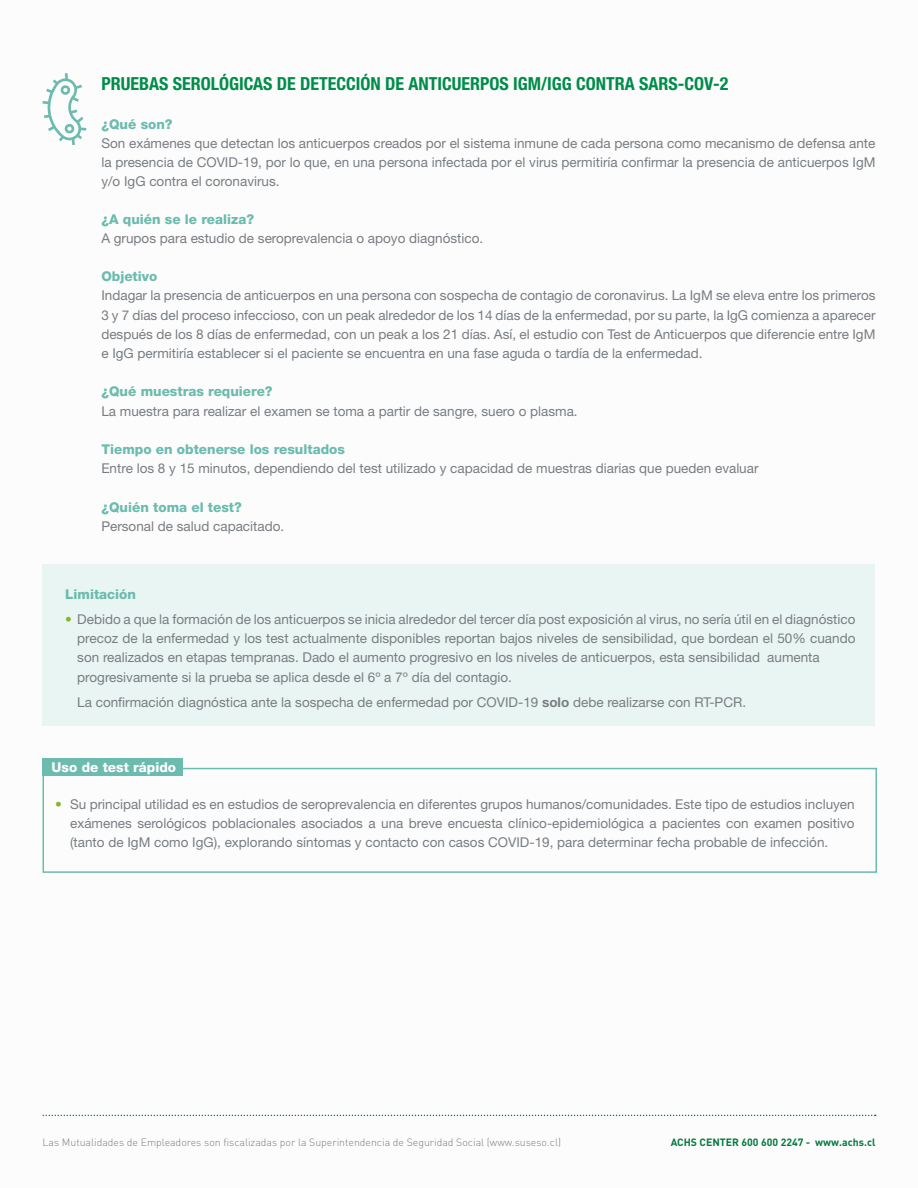
<style>
.page{position:relative;width:918px;height:1188px;background:#fff}
.page>*{position:absolute;margin:0;border:0;box-sizing:border-box;transform-origin:0 0}
.t1{font:700 condensed 18px "Helvetica Neue LT Std";color:#008c4a}
.t2{font:13.5px/19.2px "Helvetica Neue LT Std";color:#787d82;text-align:justify}
.t3{font:800 13.5px "Helvetica Neue LT Std";color:#6bbbae}
.t4{font:800 13.5px "Helvetica Neue LT Std";color:#fff}
.t5{font:13.5px "Helvetica Neue LT Std";color:#84b727}
.t6{font:300 10.5px "DIN Pro";color:#797d82}
.t7{font:700 10.5px "DIN Pro";color:#03793e}
.s1{color:#84b727}
.s2{font-weight:700}
</style>
<div class="page">
<svg style="left:43px;top:1115px;width:833px;height:1px"></svg>
<svg style="left:43px;top:73px;width:43px;height:72px"></svg>
<div style="left:43px;top:564px;width:832px;height:162px;background:#e9f5f3"></div>
<svg style="left:42px;top:767px;width:835px;height:106px"></svg>
<div style="left:43px;top:759px;width:140px;height:17px;background:#6bbbae"></div>
<h1 class="t1" style="left:101px;top:73px;width:629px">PRUEBAS SEROLÓGICAS DE DETECCIÓN DE ANTICUERPOS IGM/IGG CONTRA SARS-COV-2</h1>
<p class="t3" style="left:101px;top:116px;width:73px">¿Qué son?</p>
<p class="t2" style="left:101px;top:133px;width:776px">Son exámenes que detectan los anticuerpos creados por el sistema inmune de cada persona como mecanismo de defensa ante la presencia de COVID-19, por lo que, en una persona infectada por el virus permitiría confirmar la presencia de anticuerpos IgM<br>o/y IgG contra el coronavirus.</p>
<p class="t3" style="left:101px;top:211px;width:154px">A¿ quién se le realiza?</p>
<p class="t2" style="left:101px;top:228px;width:383px">A grupos para estudio de seroprevalencia o apoyo diagnóstico.</p>
<p class="t3" style="left:101px;top:268px;width:57px">Objetivo</p>
<p class="t2" style="left:101px;top:286px;width:776px">Indagar la presencia de anticuerpos en una persona con sospecha de contagio de coronavirus. La IgM se eleva entre los primeros<br>7y3 días del proceso infeccioso, con un peak alrededor de los 14 días de la enfermedad, por su parte la, IgG comienza a aparecer después de los 8 días de enfermedad, con un peak a los 21 días. Así, el estudio con Test de Anticuerpos que diferencie entre IgM e IgG permitiría establecer si el paciente se encuentra en una fase aguda o tardía de la enfermedad.</p>
<p class="t3" style="left:101px;top:384px;width:173px">¿Qué muestras requiere?</p>
<p class="t2" style="left:101px;top:401px;width:478px">La muestra para realizar el examen se toma a partir de sangre, suero o plasma.</p>
<p class="t3" style="left:101px;top:441px;width:245px">Tiempo en obtenerse los resultados</p>
<p class="t2" style="left:101px;top:459px;width:659px">Entre los y8 15 minutos, dependiendo del test utilizado y capacidad de muestras diarias que pueden evaluar</p>
<p class="t3" style="left:101px;top:499px;width:142px">¿Quién toma el test?</p>
<p class="t2" style="left:101px;top:516px;width:184px">Personal de salud capacitado.</p>
<p class="t3" style="left:65px;top:586px;width:72px">Limitación</p>
<p class="t2" style="left:65px;top:609px;width:792px"><span class="s1">•</span> Debido a que la formación de los anticuerpos se inicia alrededor del tercer día post exposición al virus, no sería útil en el diagnóstico</p>
<p class="t2" style="left:77px;top:629px;width:780px">precoz de la enfermedad y los test actualmente disponibles reportan bajos niveles de sensibilidad, que bordean el 50% cuando</p>
<p class="t2" style="left:767px;top:648px;width:54px">aumenta</p>
<p class="t2" style="left:77px;top:648px;width:684px">son realizados en etapas tempranas. Dado el aumento progresivo en los niveles de anticuerpos, esta sensibilidad progresivamente si la prueba se aplica desde el º7aº6 día del contagio.</p>
<p class="t2" style="left:77px;top:692px;width:670px">La confirmación diagnóstica ante la sospecha de enfermedad por COVID-19 <span class="s2">solo</span> debe realizarse con RT-PCR.</p>
<p class="t4" style="left:52px;top:759px;width:126px">Uso de test rápido</p>
<p class="t2" style="left:70px;top:795px;width:786px">Su principal utilidad es en estudios de seroprevalencia en diferentes grupos humanos/comunidades. Este tipo de estudios incluyen</p>
<p class="t5" style="left:55px;top:796px;width:8px">•</p>
<p class="t2" style="left:70px;top:814px;width:786px">exámenes serológicos poblacionales asociados a una breve encuesta clínico-epidemiológica a pacientes con examen positivo (tanto de IgM como IgG ,) explorando síntomas y contacto con casos COVID-19, para determinar fecha probable de infección.</p>
<p class="t6" style="left:43px;top:1135px;width:520px">Las Mutualidades de Empleadores son fiscalizadas por la Superintendencia de Seguridad Social (www.suseso.cl)</p>
<p class="t7" style="left:671px;top:1135px;width:141px">ACHS CENTER 600 600 2247 -</p>
<p class="t7" style="left:815px;top:1135px;width:62px">www.achs.cl</p>
</div>
